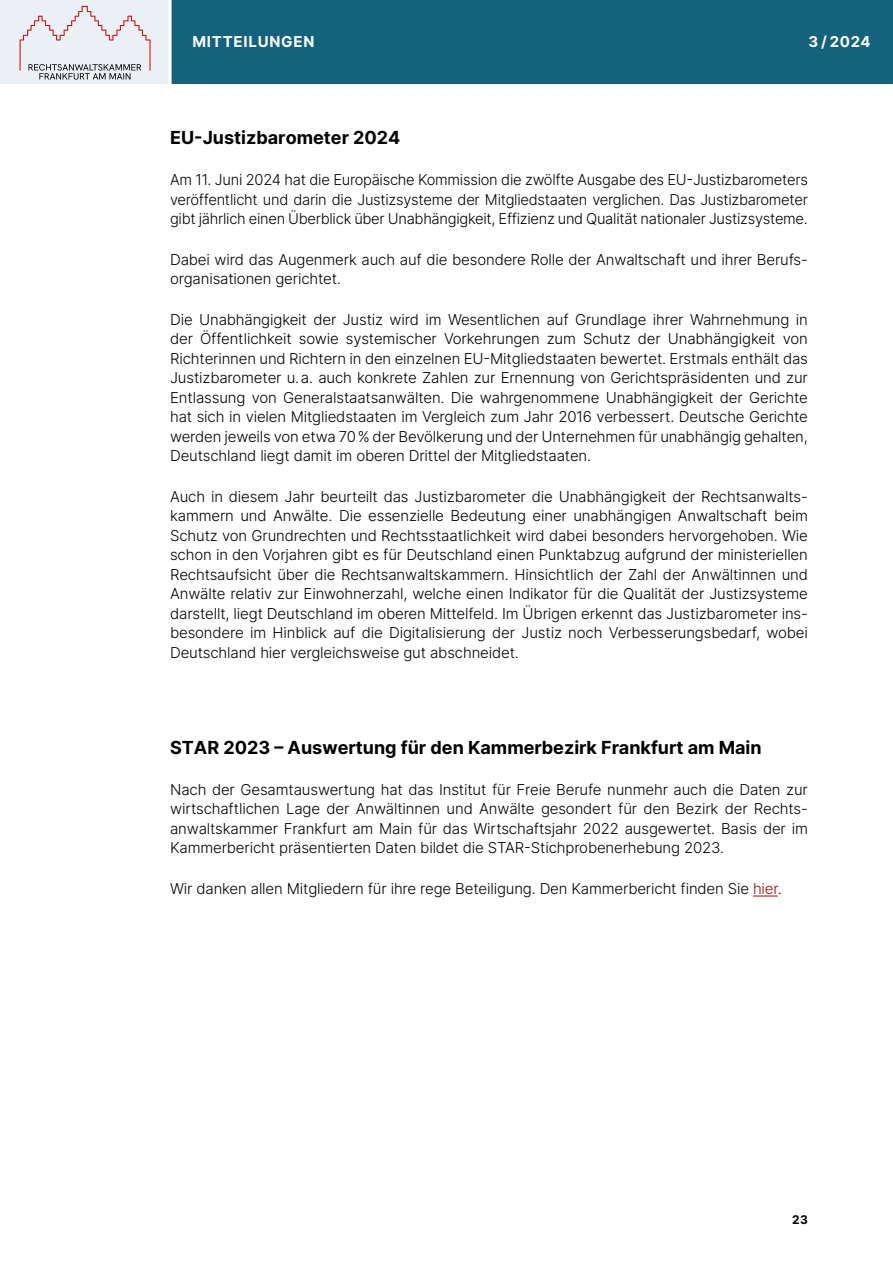
<style>
.page{position:relative;width:893px;height:1263px;background:#fff}
.page>*{position:absolute;margin:0;border:0;box-sizing:border-box;transform-origin:0 0}
.t1{font:18px "Inter";color:#000}
.t2{font:300 15px/19.5px "Inter";letter-spacing:-.01em;color:#000;text-align:justify}
.t3{font:15px "Inter";letter-spacing:.05em;color:#fff}
.t4{font:12px "Inter";color:#000}
.s1{color:#a80409}
</style>
<div class="page">
<div style="left:170px;top:0;width:723px;height:84px;background:#13637e"></div>
<div style="left:0;top:0;width:170px;height:84px;background:#eaf1f5"></div>
<svg style="left:20px;top:6px;width:131px;height:74px"></svg>
<hr style="left:169px;top:0;width:3px;height:85px;background:#fff">
<svg style="left:753px;top:895px;width:25px;height:1px"></svg>
<p class="t3" style="left:192px;top:31px;width:123px">MITTEILUNGEN</p>
<p class="t3" style="left:808px;top:31px;width:64px">3 / 2024</p>
<p class="t1" style="left:170px;top:125px;width:232px">EU-Justizbarometer 2024</p>
<p class="t2" style="left:170px;top:170px;width:639px">Am 11. Juni 2024 hat die Europäische Kommission die zwölfte Ausgabe des EU-Justizbarometers veröffentlicht und darin die Justizsysteme der Mitgliedstaaten verglichen. Das Justizbarometer gibt jährlich einen Überblick über Unabhängigkeit, Effizienz und Qualität nationaler Justizsysteme.</p>
<p class="t2" style="left:170px;top:249px;width:639px">Dabei wird das Augenmerk auch auf die besondere Rolle der Anwaltschaft und ihrer Berufs&shy;organisationen gerichtet.</p>
<p class="t2" style="left:170px;top:309px;width:639px">Die Unabhängigkeit der Justiz wird im Wesentlichen auf Grundlage ihrer Wahrnehmung in der Öffentlichkeit sowie systemischer Vorkehrungen zum Schutz der Unabhängigkeit von Richterinnen und Richtern in den einzelnen EU-Mitgliedstaaten bewertet. Erstmals enthält das Justizbarometer u.a. auch konkrete Zahlen zur Ernennung von Gerichtspräsidenten und zur Entlassung von Generalstaatsanwälten. Die wahrgenommene Unabhängigkeit der Gerichte hat sich in vielen Mitgliedstaaten im Vergleich zum Jahr 2016 verbessert. Deutsche Gerichte werden jeweils von etwa 70% der Bevölkerung und der Unternehmen für unabhängig gehalten, Deutschland liegt damit im oberen Drittel der Mitgliedstaaten.</p>
<p class="t2" style="left:170px;top:486px;width:639px">Auch in diesem Jahr beurteilt das Justizbarometer die Unabhängigkeit der Rechtsanwalts&shy;kammern und Anwälte. Die essenzielle Bedeutung einer unabhängigen Anwaltschaft beim Schutz von Grundrechten und Rechtsstaatlichkeit wird dabei besonders hervorgehoben. Wie schon in den Vorjahren gibt es für Deutschland einen Punktabzug aufgrund der ministeriellen Rechtsaufsicht über die Rechtsanwaltskammern. Hinsichtlich der Zahl der Anwältinnen und Anwälte relativ zur Einwohnerzahl, welche einen Indikator für die Qualität der Justizsysteme darstellt, liegt Deutschland im oberen Mittelfeld. Im Übrigen erkennt das Justizbarometer ins&shy;besondere im Hinblick auf die Digitalisierung der Justiz noch Verbesserungsbedarf, wobei Deutschland hier vergleichsweise gut abschneidet.</p>
<p class="t1" style="left:170px;top:734px;width:593px">STAR 2023 – Auswertung für den Kammerbezirk Frankfurt am Main</p>
<p class="t2" style="left:170px;top:779px;width:639px">Nach der Gesamtauswertung hat das Institut für Freie Berufe nunmehr auch die Daten zur wirtschaftlichen Lage der Anwältinnen und Anwälte gesondert für den Bezirk der Rechts&shy;anwaltskammer Frankfurt am Main für das Wirtschaftsjahr 2022 ausgewertet. Basis der im Kammerbericht präsentierten Daten bildet die STAR-Stichprobenerhebung 2023.</p>
<p class="t2" style="left:170px;top:878px;width:613px">Wir danken allen Mitgliedern für ihre rege Beteiligung. Den Kammerbericht finden Sie <span class="s1">hier</span>.</p>
<p class="t4" style="left:792px;top:1211px;width:17px">23</p>
</div>
